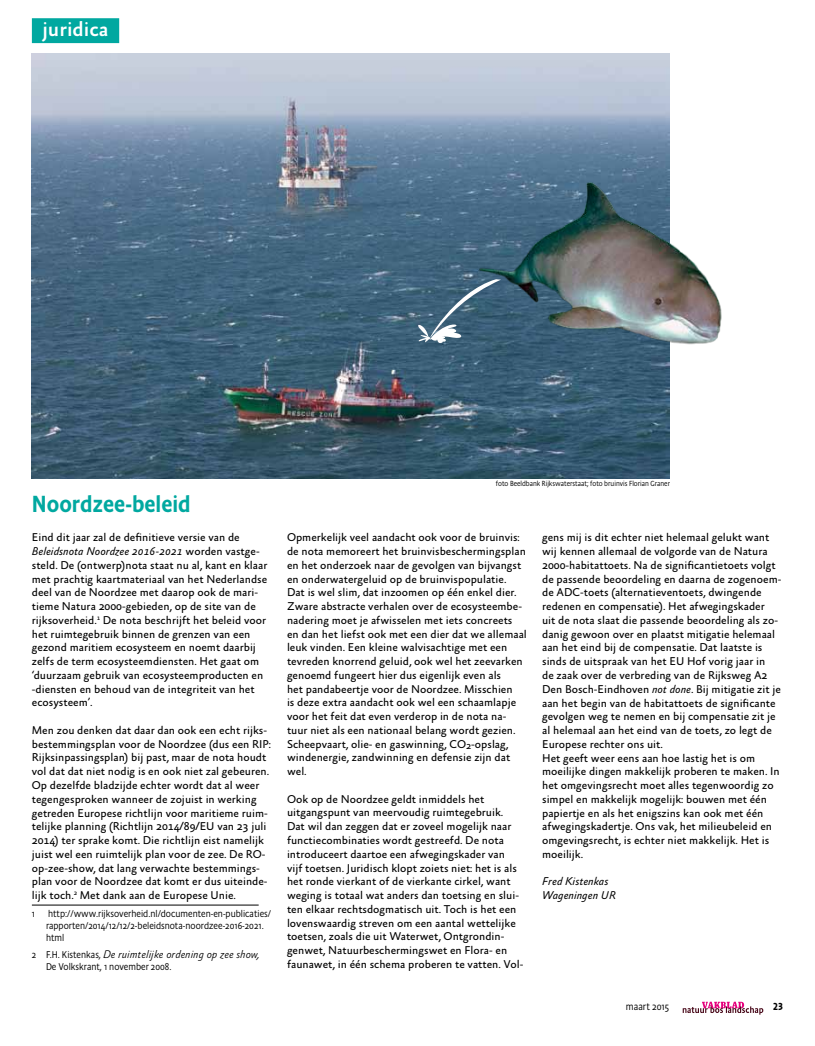
<style>
.page{position:relative;width:815px;height:1046px;background:#fff}
.page>*{position:absolute;margin:0;border:0;box-sizing:border-box;transform-origin:0 0}
.t1{font:500 23.75px "Absara Sans Head";color:#00a8a0}
.t2{font:500 21px "Absara Sans";color:#fff}
.t3{font:11.5px/13.8px "Absara Sans";color:#000}
.t4{font:italic 11.5px/13.8px "Absara Sans";color:#000}
.t5{font:italic 300 11.25px "Absara Sans";color:#000}
.t6{font:300 10.38px "Absara Sans Head";color:#000}
.t7{font:500 10.38px "Absara Sans TF Head";color:#000}
.t8{font:300 10px/12px "Absara Sans Head";color:#000}
.t9{font:300 7.5px "Absara Sans LF Head";color:#000}
.s1{font-style:italic}
.s2{font-family:"Absara Sans Head";font-style:normal;font-size:10px}
</style>
<div class="page">
<img style="left:32px;top:53px;width:638px;height:425px">
<hr style="left:32px;top:904px;width:227px;height:1px;background:#000">
<img style="left:462px;top:168px;width:260px;height:188px">
<svg style="left:414px;top:279px;width:87px;height:67px;background:#517186"></svg>
<svg style="left:683px;top:1001px;width:80px;height:13px"></svg>
<div style="left:32px;top:18px;width:87px;height:25px;background:#00a8a0"></div>
<h2 class="t2" style="left:42px;top:18px;width:68px">juridica</h2>
<h1 class="t1" style="left:32px;top:489px;width:160px">Noordzee-beleid</h1>
<p class="t3" style="left:32px;top:531px;width:237px">Eind dit jaar zal de definitieve versie van de <span class="s1">Beleidsnota Noordzee 2016-2021</span> worden vastge&shy;steld. De (ontwerp)nota staat nu al, kant en klaar met prachtig kaartmateriaal van het Nederlandse deel van de Noordzee met daarop ook de mari&shy;tieme Natura 2000-gebieden, op de site van de rijksoverheid.<sup>1</sup> De nota beschrijft het beleid voor het ruimtegebruik binnen de grenzen van een gezond maritiem ecosysteem en noemt daarbij zelfs de term ecosysteemdiensten. Het gaat om ‘duurzaam gebruik van ecosysteemproducten en -diensten en behoud van de integriteit van het ecosysteem’.</p>
<p class="t3" style="left:32px;top:723px;width:241px">Men zou denken dat daar dan ook een echt rijks&shy;bestemmingsplan voor de Noordzee (dus een RIP:<br>Rijksinpassingsplan) bij past, maar de nota houdt vol dat dat niet nodig is en ook niet zal gebeuren.<br>Op dezelfde bladzijde echter wordt dat al weer tegengesproken wanneer de zojuist in werking getreden Europese richtlijn voor maritieme ruim&shy;telijke planning (Richtlijn 2014/89/EU van 23 juli 2014) ter sprake komt. Die richtlijn eist namelijk juist wel een ruimtelijk plan voor de zee. De RO&shy;op-zee-show, dat lang verwachte bestemmings&shy;plan voor de Noordzee dat komt er dus uiteinde&shy;lijk toch.<sup>2</sup> Met dank aan de Europese Unie.</p>
<p class="t8" style="left:32px;top:907px;width:5px">1</p>
<p class="t8" style="left:46px;top:907px;width:226px">http://www.rijksoverheid.nl/documenten-en-publicaties/ rapporten/2014/12/12/2-beleidsnota-noordzee-2016-2021. html</p>
<p class="t5" style="left:32px;top:948px;width:230px"><span class="s2">2 F.H. Kistenkas,</span> De ruimtelijke ordening op zee show,</p>
<p class="t8" style="left:46px;top:960px;width:127px">De Volkskrant, 1 november 2008.</p>
<p class="t9" style="left:496px;top:478px;width:176px">foto Beeldbank Rijkswaterstaat; foto bruinvis Florian Graner</p>
<p class="t3" style="left:287px;top:531px;width:241px">Opmerkelijk veel aandacht ook voor de bruinvis: de nota memoreert het bruinvisbeschermingsplan en het onderzoek naar de gevolgen van bijvangst en onderwatergeluid op de bruinvispopulatie.<br>Dat is wel slim, dat inzoomen op één enkel dier.<br>Zware abstracte verhalen over de ecosysteembe&shy;nadering moet je afwisselen met iets concreets en dan het liefst ook met een dier dat we allemaal leuk vinden. Een kleine walvisachtige met een tevreden knorrend geluid, ook wel het zeevarken genoemd fungeert hier dus eigenlijk even als<br>het pandabeertje voor de Noordzee. Misschien<br>is deze extra aandacht ook wel een schaamlapje voor het feit dat even verderop in de nota na&shy;tuur niet als een nationaal belang wordt gezien.<br>Scheepvaart, olie- en gaswinning, CO<sub>2</sub>-opslag, windenergie, zandwinning en defensie zijn dat wel.</p>
<p class="t3" style="left:287px;top:792px;width:238px">Ook op de Noordzee geldt inmiddels het uitgangspunt van meervoudig ruimtegebruik.<br>Dat wil dan zeggen dat er zoveel mogelijk naar functiecombinaties wordt gestreefd. De nota introduceert daartoe een afwegingskader van vijf toetsen. Juridisch klopt zoiets niet: het is als het ronde vierkant of de vierkante cirkel, want weging is totaal wat anders dan toetsing en slui&shy;ten elkaar rechtsdogmatisch uit. Toch is het een lovenswaardig streven om een aantal wettelijke toetsen, zoals die uit Waterwet, Ontgrondin&shy;genwet, Natuurbeschermingswet en Flora- en faunawet, in één schema proberen te vatten. Vol-</p>
<p class="t3" style="left:542px;top:531px;width:241px">gens mij is dit echter niet helemaal gelukt want wij kennen allemaal de volgorde van de Natura 2000-habitattoets. Na de significantietoets volgt de passende beoordeling en daarna de zogenoem&shy;de ADC-toets (alternatieventoets, dwingende redenen en compensatie). Het afwegingskader<br>uit de nota slaat die passende beoordeling als zo&shy;danig gewoon over en plaatst mitigatie helemaal aan het eind bij de compensatie. Dat laatste is sinds de uitspraak van het EU Hof vorig jaar in<br>de zaak over de verbreding van de Rijksweg A2<br>Den Bosch-Eindhoven <span class="s1">not done</span>. Bij mitigatie zit je aan het begin van de habitattoets de significante gevolgen weg te nemen en bij compensatie zit je al helemaal aan het eind van de toets, zo legt de Europese rechter ons uit.<br>Het geeft weer eens aan hoe lastig het is om moeilijke dingen makkelijk proberen te maken. In het omgevingsrecht moet alles tegenwoordig zo simpel en makkelijk mogelijk: bouwen met één papiertje en als het enigszins kan ook met één afwegingskadertje. Ons vak, het milieubeleid en omgevingsrecht, is echter niet makkelijk. Het is moeilijk.</p>
<p class="t4" style="left:542px;top:875px;width:75px">Fred Kistenkas<br>Wageningen UR</p>
<p class="t6" style="left:626px;top:999px;width:45px">maart 2015</p>
<p class="t7" style="left:773px;top:999px;width:11px">23</p>
</div>
